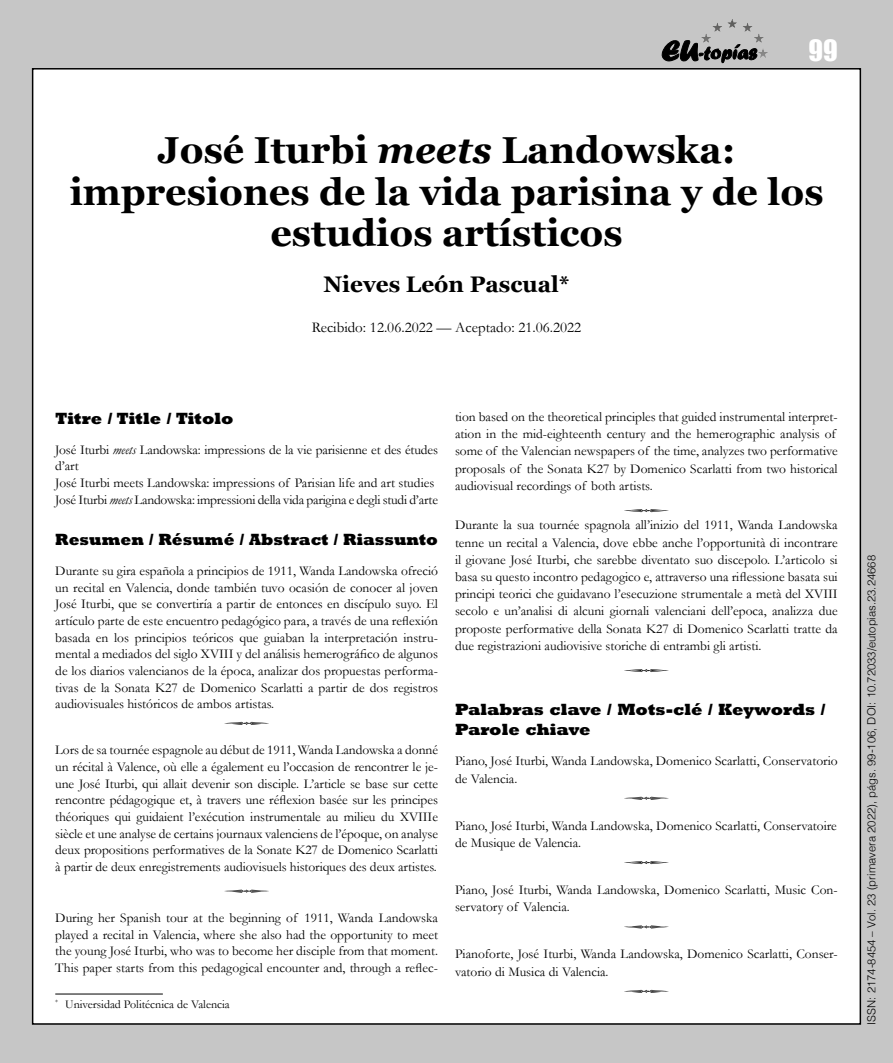
<style>
.page{position:relative;width:893px;height:1063px;background:#c6c6c6}
.page>*{position:absolute;margin:0;border:0;box-sizing:border-box;transform-origin:0 0}
.Titulo{font:700 37.5px/41.4px "Georgia";color:#000;text-align:center}
.t1{font:27px "Impact";color:#fff}
.Autoria{font:700 22.5px "Georgia";color:#000}
.Abstract_epigrafe1{font:800 16.5px/20.5px "Rockwell Std";color:#000}
.Abstract_epigrafe1-2{font:800 16.5px "Rockwell Std";color:#000;scale:.95 1}
.AceptadoRecibido{font:15px "Garamond";color:#000}
.Abstract_texto{font:13.5px/16.6px "Garamond";color:#000}
.Abstract_PLABRAS_CLA{font:13.5px/17.2px "Garamond";color:#000}
.Articulo_notas{font:12px "Garamond";color:#000}
.t2{font:300 11.25px "Helvetica";color:#000}
.s1{font-style:italic}
</style>
<div class="page">
<div style="left:33px;top:69px;width:827px;height:955px;background:#fff"></div>
<svg style="left:662px;top:40px;width:94px;height:23px"></svg>
<hr style="left:701px;top:19px;width:67px;height:1px;background:#585857">
<hr style="left:701px;top:20px;width:67px;height:1px;background:#595958">
<hr style="left:701px;top:21px;width:67px;height:1px;background:#5a5a59">
<hr style="left:701px;top:22px;width:67px;height:1px;background:#5c5c5b">
<hr style="left:701px;top:23px;width:67px;height:1px;background:#5d5d5c">
<hr style="left:701px;top:24px;width:67px;height:1px;background:#5f5f5e">
<hr style="left:701px;top:25px;width:67px;height:1px;background:#60605f">
<hr style="left:701px;top:26px;width:67px;height:1px;background:#626261">
<hr style="left:701px;top:27px;width:67px;height:1px;background:#636362">
<hr style="left:701px;top:28px;width:67px;height:1px;background:#656464">
<hr style="left:701px;top:29px;width:67px;height:1px;background:#666565">
<hr style="left:701px;top:30px;width:67px;height:1px;background:#676766">
<hr style="left:701px;top:31px;width:67px;height:1px;background:#696868">
<hr style="left:701px;top:32px;width:67px;height:1px;background:#6a6969">
<hr style="left:701px;top:33px;width:67px;height:1px;background:#6c6b6b">
<hr style="left:701px;top:34px;width:67px;height:1px;background:#6c6c6c">
<hr style="left:701px;top:35px;width:67px;height:1px;background:#6e6e6d">
<hr style="left:701px;top:36px;width:67px;height:1px;background:#6f6f6e">
<hr style="left:701px;top:37px;width:67px;height:1px;background:#717170">
<hr style="left:701px;top:38px;width:67px;height:1px;background:#727271">
<hr style="left:701px;top:39px;width:67px;height:1px;background:#747473">
<hr style="left:701px;top:40px;width:67px;height:1px;background:#757574">
<hr style="left:701px;top:41px;width:67px;height:1px;background:#767675">
<hr style="left:701px;top:42px;width:67px;height:1px;background:#787877">
<hr style="left:701px;top:43px;width:67px;height:1px;background:#797978">
<hr style="left:701px;top:44px;width:67px;height:1px;background:#7b7b7a">
<hr style="left:701px;top:45px;width:67px;height:1px;background:#7c7c7b">
<hr style="left:701px;top:46px;width:67px;height:1px;background:#7e7d7d">
<hr style="left:701px;top:47px;width:67px;height:1px;background:#7f7e7e">
<hr style="left:701px;top:48px;width:67px;height:1px;background:#818080">
<hr style="left:701px;top:49px;width:67px;height:1px;background:#828181">
<hr style="left:701px;top:50px;width:67px;height:1px;background:#828282">
<hr style="left:701px;top:51px;width:67px;height:1px;background:#848483">
<hr style="left:701px;top:52px;width:67px;height:1px;background:#858584">
<hr style="left:701px;top:53px;width:67px;height:1px;background:#878786">
<hr style="left:701px;top:54px;width:67px;height:1px;background:#888887">
<hr style="left:701px;top:55px;width:67px;height:1px;background:#898989">
<hr style="left:701px;top:56px;width:67px;height:1px;background:#8a8a8a">
<hr style="left:701px;top:57px;width:67px;height:1px;background:#8c8c8b">
<svg style="left:224px;top:722px;width:45px;height:3px"></svg>
<svg style="left:224px;top:890px;width:45px;height:3px"></svg>
<svg style="left:624px;top:509px;width:45px;height:3px"></svg>
<svg style="left:624px;top:669px;width:45px;height:3px"></svg>
<svg style="left:624px;top:797px;width:45px;height:3px"></svg>
<svg style="left:624px;top:861px;width:45px;height:3px"></svg>
<svg style="left:624px;top:925px;width:45px;height:3px"></svg>
<svg style="left:624px;top:990px;width:45px;height:3px"></svg>
<hr style="left:55px;top:994px;width:108px;height:1px;background:#000">
<h2 class="t1" style="left:808px;top:29px;width:31px">99</h2>
<p class="Titulo" style="left:158px;top:128px;width:579px">José Iturbi <span class="s1">meets</span> Landowska:</p>
<p class="Titulo" style="left:70px;top:169px;width:755px">impresiones de la vida parisina y de los estudios artísticos</p>
<p class="Autoria" style="left:323px;top:268px;width:248px">Nieves León Pascual*</p>
<p class="AceptadoRecibido" style="left:312px;top:317px;width:271px">Recibido: 12.06.2022 — Aceptado: 21.06.2022</p>
<p class="Abstract_epigrafe1" style="left:55px;top:408px;width:180px">Titre / Title / Titolo</p>
<p class="Abstract_texto" style="left:55px;top:441px;width:384px">José Iturbi <span class="s1">meets</span> Landowska: impressions de la vie parisienne et des études d’art</p>
<p class="Abstract_texto" style="left:55px;top:474px;width:381px">José Iturbi meets Landowska: impressions of Parisian life and art studies</p>
<p class="Abstract_texto" style="left:55px;top:491px;width:384px">José Iturbi <span class="s1">meets</span> Landowska: impressioni della vida parigina e degli studi d’arte</p>
<p class="Abstract_epigrafe1-2" style="left:55px;top:530px;width:404px">Resumen / Résumé / Abstract / Riassunto</p>
<p class="Abstract_texto" style="left:55px;top:562px;width:384px;text-align:justify">Durante su gira española a principios de 1911, Wanda Landowska ofreció un recital en Valencia, donde también tuvo ocasión de conocer al joven José Iturbi, que se convertiría a partir de entonces en discípulo suyo. El artículo parte de este encuentro pedagógico para, a través de una reflexión basada en los principios teóricos que guiaban la interpretación instru&shy;mental a mediados del siglo XVIII y del análisis hemerográfico de algunos de los diarios valencianos de la época, analizar dos propuestas performa&shy;tivas de la Sonata K27 de Domenico Scarlatti a partir de dos registros audiovisuales históricos de ambos artistas.</p>
<p class="Abstract_texto" style="left:55px;top:741px;width:384px;text-align:justify">Lors de sa tournée espagnole au début de 1911, Wanda Landowska a donné un récital à Valence, où elle a également eu l’occasion de rencontrer le je&shy;une José Iturbi, qui allait devenir son disciple. L’article se base sur cette rencontre pédagogique et, à travers une réflexion basée sur les principes théoriques qui guidaient l’exécution instrumentale au milieu du XVIIIe siècle et une analyse de certains journaux valenciens de l’époque, on analyse deux propositions performatives de la Sonate K27 de Domenico Scarlatti à partir de deux enregistrements audiovisuels historiques des deux artistes.</p>
<p class="Abstract_texto" style="left:55px;top:909px;width:384px;text-align:justify">During her Spanish tour at the beginning of 1911, Wanda Landowska played a recital in Valencia, where she also had the opportunity to meet the young José Iturbi, who was to become her disciple from that moment.<br>This paper starts from this pedagogical encounter and, through a reflec-</p>
<p class="Articulo_notas" style="left:55px;top:996px;width:176px"><sup>*</sup> Universidad Politécnica de Valencia</p>
<p class="Abstract_texto" style="left:455px;top:408px;width:384px;line-height:17.2px">tion based on the theoretical principles that guided instrumental interpret&shy;ation in the mid-eighteenth century and the hemerographic analysis of some of the Valencian newspapers of the time, analyzes two performative proposals of the Sonata K27 by Domenico Scarlatti from two historical audiovisual recordings of both artists.</p>
<p class="Abstract_texto" style="left:455px;top:516px;width:384px;line-height:17.2px;text-align:justify">Durante la sua tournée spagnola all’inizio del 1911, Wanda Landowska tenne un recital a Valencia, dove ebbe anche l’opportunità di incontrare il giovane José Iturbi, che sarebbe diventato suo discepolo. L’articolo si basa su questo incontro pedagogico e, attraverso una riflessione basata sui principi teorici che guidavano l’esecuzione strumentale a metà del XVIII secolo e un’analisi di alcuni giornali valenciani dell’epoca, analizza due proposte performative della Sonata K27 di Domenico Scarlatti tratte da due registrazioni audiovisive storiche di entrambi gli artisti.</p>
<p class="Abstract_epigrafe1" style="left:455px;top:698px;width:372px">Palabras clave / Mots-clé / Keywords /<br>Parole chiave</p>
<p class="Abstract_PLABRAS_CLA" style="left:455px;top:752px;width:384px">Piano, José Iturbi, Wanda Landowska, Domenico Scarlatti, Conservatorio de Valencia.</p>
<p class="Abstract_PLABRAS_CLA" style="left:455px;top:816px;width:383px">Piano, José Iturbi, Wanda Landowska, Domenico Scarlatti, Conservatoire de Musique de Valencia.</p>
<p class="Abstract_texto" style="left:455px;top:881px;width:384px;line-height:17.2px">Piano, José Iturbi, Wanda Landowska, Domenico Scarlatti, Music Con&shy;servatory of Valencia.</p>
<p class="Abstract_texto" style="left:455px;top:945px;width:384px;line-height:17.2px">Pianoforte, José Iturbi, Wanda Landowska, Domenico Scarlatti, Conser&shy;vatorio di Musica di Valencia.</p>
<p class="t2" style="left:862px;top:1025px;width:471px;rotate:-90deg">ISSN: 2174-8454 – Vol. 23 (primavera 2022), págs. 99-106, DOI: 10.72033/eutopias.23.24668</p>
</div>
